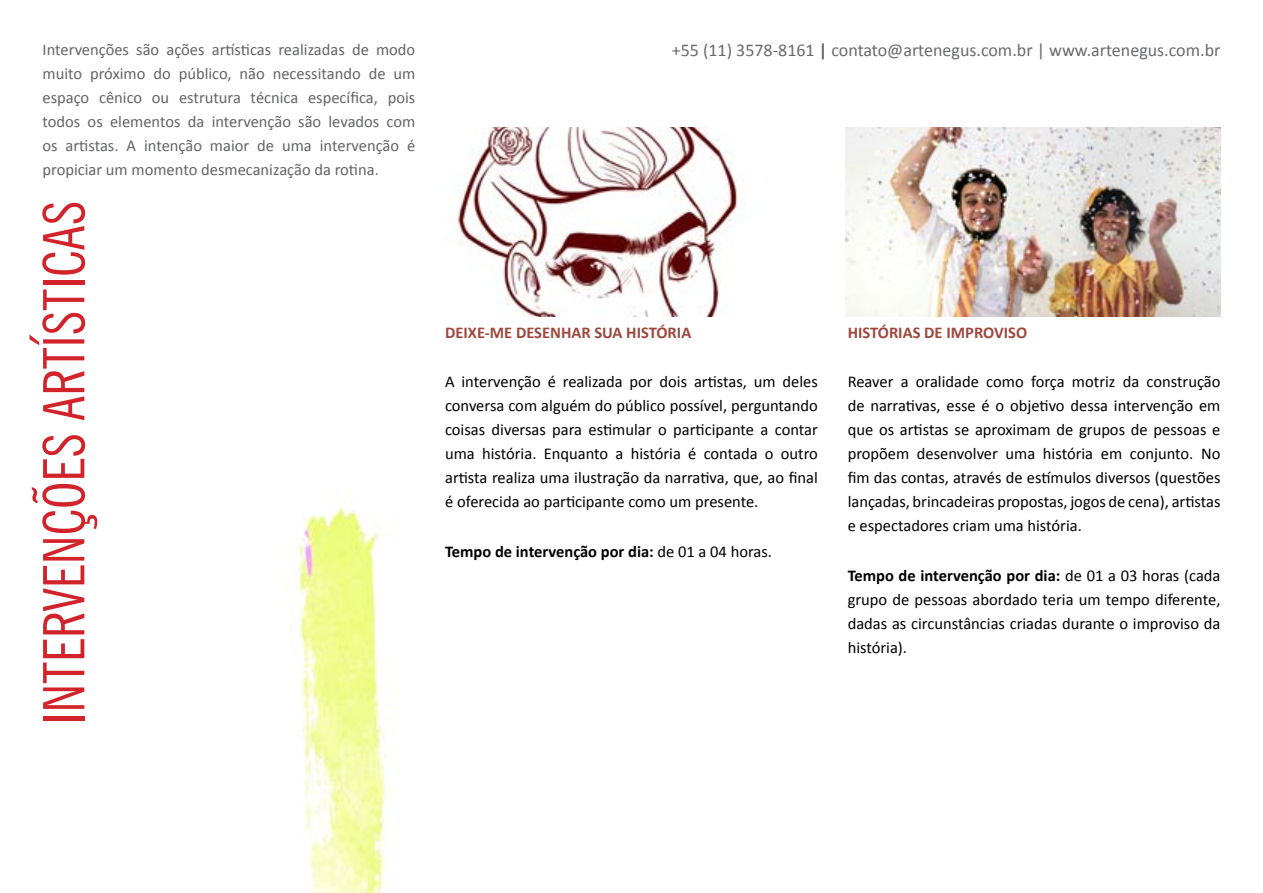
<style>
.page{position:relative;width:1263px;height:893px;background:#fff}
.page>*{position:absolute;margin:0;border:0;box-sizing:border-box;transform-origin:0 0}
.t1{font:condensed 57px "News Gothic BT";color:#d2232a}
.t2{font:18px "Calibri";color:#696a6d}
.t3{font:16.5px/24px "Calibri";color:#000;text-align:justify}
.t4{font:16.5px/24px "Calibri";color:#636466;text-align:justify}
.t5{font:700 16.5px "Calibri";color:#9d483e}
.t6{font:700 16.5px "Calibri";color:#000}
.s1{font-weight:700}
.s2{font-weight:400}
</style>
<div class="page">
<img style="left:449px;top:128px;width:293px;height:189px">
<img style="left:845px;top:128px;width:375px;height:189px">
<img style="left:297px;top:506px;width:101px;height:387px">
<p class="t4" style="left:43px;top:38px;width:374px">Intervenções são ações artísticas realizadas de modo muito próximo do público, não necessitando de um espaço cênico ou estrutura técnica específica, pois todos os elementos da intervenção são levados com os artistas. A intenção maior de uma intervenção é propiciar um momento desmecanização da rotina.</p>
<h1 class="t1" style="left:29px;top:724px;width:525px;rotate:-90deg">INTERVENÇÕES ARTÍSTICAS</h1>
<p class="t2" style="left:672px;top:39px;width:550px">+55 (11) 3578-8161 <span class="s1">|</span> contato@artenegus.com.br | www.artenegus.com.br</p>
<p class="t5" style="left:445px;top:322px;width:248px">DEIXE-ME DESENHAR SUA HISTÓRIA</p>
<p class="t3" style="left:445px;top:370px;width:374px">A intervenção é realizada por dois artistas, um deles conversa com alguém do público possível, perguntando coisas diversas para estimular o participante a contar uma história. Enquanto a história é contada o outro artista realiza uma ilustração da narrativa, que, ao final é oferecida ao participante como um presente.</p>
<p class="t6" style="left:445px;top:541px;width:328px">Tempo de intervenção por dia: <span class="s2">de 01 a 04 horas.</span></p>
<p class="t5" style="left:848px;top:322px;width:181px">HISTÓRIAS DE IMPROVISO</p>
<p class="t3" style="left:848px;top:370px;width:374px">Reaver a oralidade como força motriz da construção de narrativas, esse é o objetivo dessa intervenção em que os artistas se aproximam de grupos de pessoas e propõem desenvolver uma história em conjunto. No fim das contas, através de estímulos diversos (questões lançadas, brincadeiras propostas, jogos de cena), artistas e espectadores criam uma história.</p>
<p class="t3" style="left:848px;top:563px;width:374px"><span class="s1">Tempo de intervenção por dia:</span> de 01 a 03 horas (cada grupo de pessoas abordado teria um tempo diferente, dadas as circunstâncias criadas durante o improviso da história).</p>
</div>
